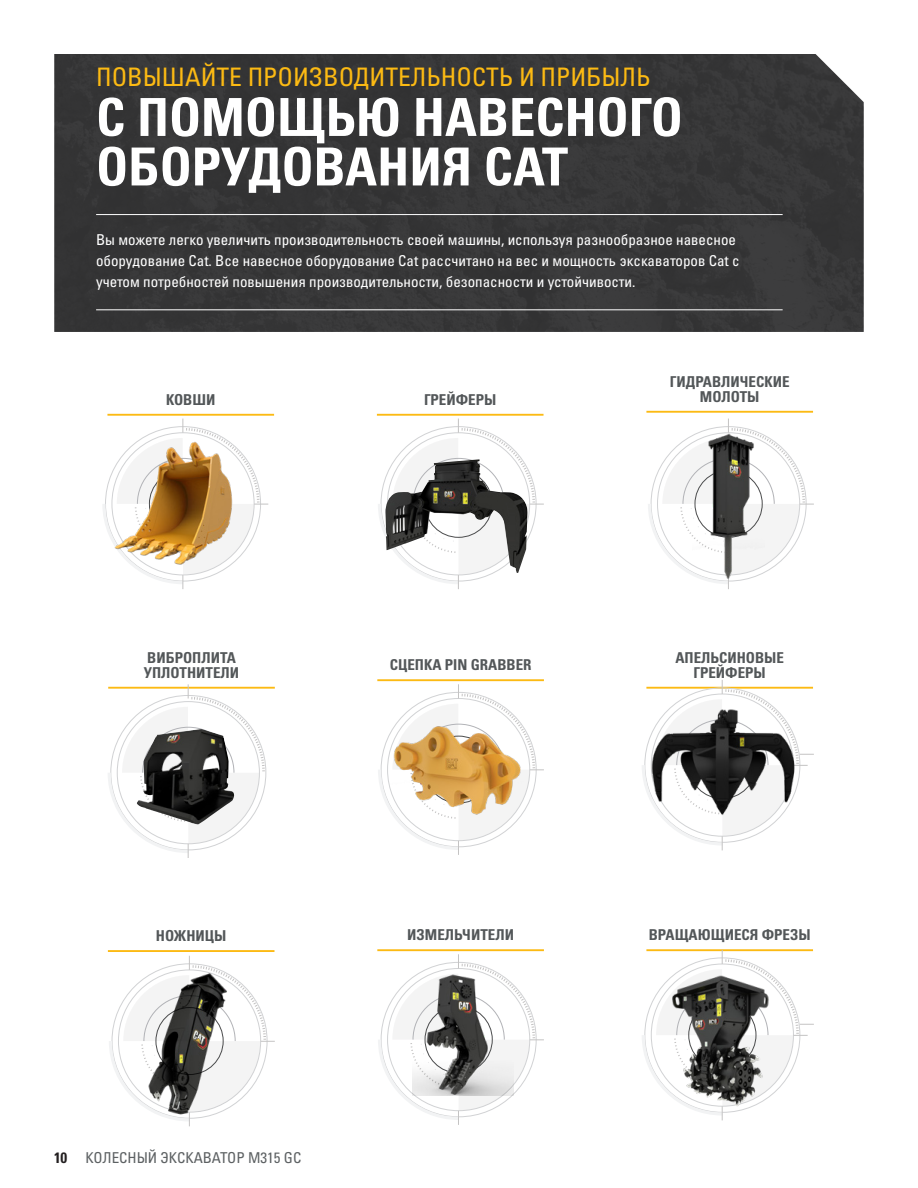
<style>
.page{position:relative;width:918px;height:1188px;background:#fff}
.page>*{position:absolute;margin:0;border:0;box-sizing:border-box;transform-origin:0 0}
.t1{font:52.5px/49.5px "Univers LTCYR 67 Bold Cond";color:#fff}
.t2{font:condensed 25.5px "Univers LTCYR 57";color:#fcba13}
.t3{font:condensed 15px/21px "Univers LTCYR 57";color:#fff}
.t4{font:15px/15px "Univers LTCYR 67 Bold Cond";color:#535759;text-align:center}
.t5{font:condensed 15px "Univers LTCYR 57";color:#5d6163}
.s1{font-family:"Univers LTCYR 67 Bold Cond";font-stretch:normal;color:#231f20}
</style>
<div class="page">
<div style="left:54px;top:54px;width:810px;height:278px;background:#363637"></div>
<hr style="left:96px;top:214px;width:687px;height:1px;background:#fff">
<hr style="left:96px;top:309px;width:687px;height:1px;background:#fff">
<hr style="left:107px;top:414px;width:167px;height:2px;background:#fcba13">
<svg style="left:103px;top:419px;width:165px;height:170px"></svg>
<hr style="left:377px;top:414px;width:167px;height:2px;background:#fcba13">
<hr style="left:108px;top:950px;width:167px;height:2px;background:#fcba13">
<svg style="left:109px;top:956px;width:166px;height:170px"></svg>
<svg style="left:378px;top:419px;width:166px;height:170px"></svg>
<hr style="left:646px;top:411px;width:167px;height:2px;background:#fcba13">
<hr style="left:108px;top:687px;width:167px;height:2px;background:#fcba13">
<hr style="left:377px;top:679px;width:167px;height:2px;background:#fcba13">
<svg style="left:378px;top:684px;width:166px;height:171px"></svg>
<svg style="left:642px;top:680px;width:172px;height:170px"></svg>
<svg style="left:108px;top:684px;width:157px;height:174px"></svg>
<svg style="left:648px;top:419px;width:166px;height:170px"></svg>
<img style="left:391px;top:724px;width:133px;height:95px">
<img style="left:647px;top:698px;width:151px;height:136px">
<img style="left:137px;top:729px;width:64px;height:90px">
<img style="left:692px;top:429px;width:73px;height:154px">
<img style="left:106px;top:440px;width:138px;height:125px">
<img style="left:385px;top:459px;width:143px;height:114px">
<img style="left:122px;top:973px;width:127px;height:142px">
<hr style="left:646px;top:949px;width:167px;height:2px;background:#fcba13">
<hr style="left:377px;top:949px;width:167px;height:2px;background:#fcba13">
<svg style="left:378px;top:954px;width:166px;height:171px"></svg>
<svg style="left:642px;top:950px;width:172px;height:170px"></svg>
<img style="left:412px;top:973px;width:102px;height:123px">
<img style="left:647px;top:969px;width:151px;height:140px">
<h2 class="t2" style="left:96px;top:61px;width:556px">ПОВЫШАЙТЕ ПРОИЗВОДИТЕЛЬНОСТЬ И ПРИБЫЛЬ</h2>
<h1 class="t1" style="left:96px;top:92px;width:588px">С ПОМОЩЬЮ НАВЕСНОГО<br>ОБОРУДОВАНИЯ CAT</h1>
<p class="t3" style="left:96px;top:229px;width:645px">Вы можете легко увеличить производительность своей машины, используя разнообразное навесное оборудование Cat. Все навесное оборудование Cat рассчитано на вес и мощность экскаваторов Cat с учетом потребностей повышения производительности, безопасности и устойчивости.</p>
<p class="t4" style="left:166px;top:392px;width:51px">КОВШИ</p>
<p class="t4" style="left:424px;top:392px;width:74px">ГРЕЙФЕРЫ</p>
<p class="t4" style="left:144px;top:650px;width:97px;text-align:left">ВИБРОПЛИТА<br>УПЛОТНИТЕЛИ</p>
<p class="t4" style="left:390px;top:657px;width:143px">СЦЕПКА PIN GRABBER</p>
<p class="t4" style="left:670px;top:374px;width:121px">ГИДРАВЛИЧЕСКИЕ<br>МОЛОТЫ</p>
<p class="t4" style="left:675px;top:650px;width:110px">АПЕЛЬСИНОВЫЕ<br>ГРЕЙФЕРЫ</p>
<p class="t4" style="left:156px;top:928px;width:72px">НОЖНИЦЫ</p>
<p class="t5" style="left:54px;top:1148px;width:249px"><span class="s1">10</span> КОЛЕСНЫЙ ЭКСКАВАТОР M315 GC</p>
<p class="t4" style="left:407px;top:927px;width:108px">ИЗМЕЛЬЧИТЕЛИ</p>
<p class="t4" style="left:649px;top:927px;width:163px">ВРАЩАЮЩИЕСЯ ФРЕЗЫ</p>
</div>
